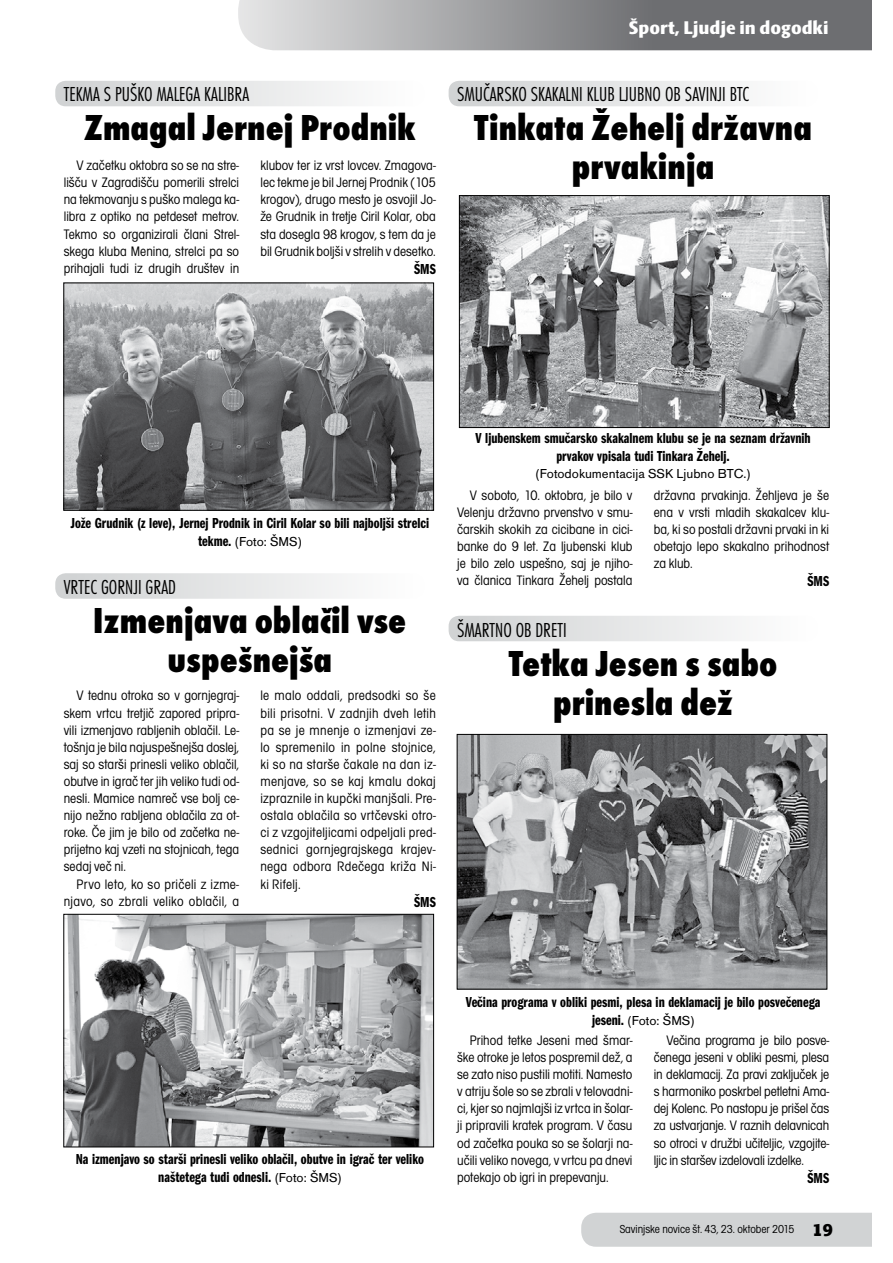
<style>
.page{position:relative;width:893px;height:1263px;background:#fff}
.page>*{position:absolute;margin:0;border:0;box-sizing:border-box;transform-origin:0 0}
.t1{font:37.5px/39px "Futura TEE Extr Bold Cond";color:#000;text-align:center}
.t2{font:21px "Futura TEE Ligh Cond";color:#000}
.t3{font:18px "Skoda Sans Black CE";color:#fff}
.t4{font:15px/18px "Franklin Got Itc TEE Demi Comp";color:#000;text-align:center}
.t5{font:condensed 14.25px/17.1px "Avant Gar Got Itc TEE";color:#000;text-align:justify}
.t6{font:condensed 14.25px/17.1px "Avant Gar Got Itc TEE";letter-spacing:.02em;color:#000;text-align:right}
.t7{font:13.5px "Accius TEE";color:#000}
.t8{font:condensed 12px "Avant Gar Got Itc TEE";color:#000}
.s1{font-family:"Franklin Got Itc TEE Demi Comp";font-size:15px}
.s2{font-family:"Accius TEE";font-size:13.5px}
.s3{font-family:"Skoda Sans";font-weight:900;font-stretch:normal;font-size:18px}
</style>
<div class="page">
<svg style="left:238px;top:0;width:634px;height:50px;background:#949597"></svg>
<div style="left:581px;top:1213px;width:291px;height:34px;background:#d1d3d4"></div>
<div style="left:55px;top:81px;width:370px;height:25px;background:linear-gradient(to right,#cfd1d2,#fff);border-radius:10px"></div>
<div style="left:449px;top:81px;width:370px;height:25px;background:linear-gradient(to right,#cfd1d2,#fff);border-radius:10px"></div>
<div style="left:55px;top:573px;width:370px;height:26px;background:linear-gradient(to right,#cfd1d2,#fff);border-radius:10px"></div>
<div style="left:449px;top:616px;width:370px;height:25px;background:linear-gradient(to right,#cfd1d2,#fff);border-radius:10px"></div>
<img style="left:66px;top:285px;width:366px;height:223px">
<div style="left:64px;top:283px;width:370px;height:227px;border:1px solid #000"></div>
<img style="left:461px;top:197px;width:366px;height:229px">
<div style="left:459px;top:195px;width:370px;height:233px;border:1px solid #000"></div>
<img style="left:66px;top:916px;width:366px;height:229px">
<div style="left:64px;top:914px;width:370px;height:233px;border:1px solid #000"></div>
<img style="left:459px;top:736px;width:366px;height:251px">
<div style="left:457px;top:734px;width:370px;height:255px;border:1px solid #000"></div>
<h2 class="t2" style="left:64px;top:82px;width:187px">TEKMA S PUŠKO MALEGA KALIBRA</h2>
<h1 class="t1" style="left:84px;top:108px;width:333px">Zmagal Jernej Prodnik</h1>
<p class="t5" style="left:64px;top:157px;width:177px;text-indent:13px">V začetku oktobra so se na stre&shy;lišču v Zagradišču pomerili strelci na tekmovanju s puško malega ka&shy;libra z optiko na petdeset metrov.<br>Tekmo so organizirali člani Strel&shy;skega kluba Menina, strelci pa so prihajali tudi iz drugih društev in</p>
<p class="t5" style="left:260px;top:157px;width:177px">klubov ter iz vrst lovcev. Zmagova&shy;lec tekme je bil Jernej Prodnik (105 krogov), drugo mesto je osvojil Jo&shy;že Grudnik in tretje Ciril Kolar, oba sta dosegla 98 krogov, s tem da je bil Grudnik boljši v strelih v desetko.</p>
<p class="t4" style="left:414px;top:260px;width:23px">ŠMS</p>
<p class="t3" style="left:628px;top:17px;width:202px">Šport, Ljudje in dogodki</p>
<h2 class="t2" style="left:457px;top:82px;width:293px">SMUČARSKO SKAKALNI KLUB LJUBNO OB SAVINJI BTC</h2>
<h1 class="t1" style="left:474px;top:108px;width:339px">Tinkata Žehelj državna prvakinja</h1>
<p class="t4" style="left:71px;top:514px;width:360px">Jože Grudnik (z leve), Jernej Prodnik in Ciril Kolar so bili najboljši strelci</p>
<p class="t7" style="left:198px;top:534px;width:105px"><span class="s1">tekme.</span> (Foto: ŠMS)</p>
<h2 class="t2" style="left:64px;top:575px;width:114px">VRTEC GORNJI GRAD</h2>
<h1 class="t1" style="left:93px;top:601px;width:315px">Izmenjava oblačil vse uspešnejša</h1>
<p class="t5" style="left:64px;top:687px;width:177px;text-indent:13px">V tednu otroka so v gornjegraj&shy;skem vrtcu tretjič zapored pripra&shy;vili izmenjavo rabljenih oblačil. Le&shy;tošnja je bila najuspešnejša doslej, saj so starši prinesli veliko oblačil, obutve in igrač ter jih veliko tudi od&shy;nesli. Mamice namreč vse bolj ce&shy;nijo nežno rabljena oblačila za ot&shy;roke. Če jim je bilo od začetka ne&shy;prijetno kaj vzeti na stojnicah, tega sedaj več ni.</p>
<p class="t6" style="left:64px;top:875px;width:177px">Prvo leto, ko so pričeli z izme&shy;njavo, so zbrali veliko oblačil, a</p>
<p class="t5" style="left:260px;top:687px;width:177px">le malo oddali, predsodki so še bili prisotni. V zadnjih dveh letih pa se je mnenje o izmenjavi ze&shy;lo spremenilo in polne stojnice, ki so na starše čakale na dan iz&shy;menjave, so se kaj kmalu dokaj izpraznile in kupčki manjšali. Pre&shy;ostala oblačila so vrtčevski otro&shy;ci z vzgojiteljicami odpeljali pred&shy;sednici gornjegrajskega krajev&shy;nega odbora Rdečega križa Ni&shy;ki Rifelj.</p>
<p class="t4" style="left:414px;top:893px;width:23px">ŠMS</p>
<p class="t4" style="left:476px;top:429px;width:337px">V ljubenskem smučarsko skakalnem klubu se je na seznam državnih prvakov vpisala tudi Tinkara Žehelj.</p>
<p class="t7" style="left:536px;top:466px;width:216px">(Fotodokumentacija SSK Ljubno BTC.)</p>
<p class="t5" style="left:457px;top:487px;width:177px;text-indent:13px">V soboto, 10. oktobra, je bilo v Velenju državno prvenstvo v smu&shy;čarskih skokih za cicibane in cici&shy;banke do 9 let. Za ljubenski klub je bilo zelo uspešno, saj je njiho&shy;va članica Tinkara Žehelj postala</p>
<p class="t5" style="left:654px;top:487px;width:177px">državna prvakinja. Žehljeva je še ena v vrsti mladih skakalcev klu&shy;ba, ki so postali državni prvaki in ki obetajo lepo skakalno prihodnost za klub.</p>
<p class="t4" style="left:807px;top:572px;width:23px">ŠMS</p>
<h2 class="t2" style="left:457px;top:618px;width:111px">ŠMARTNO OB DRETI</h2>
<h1 class="t1" style="left:509px;top:644px;width:270px">Tetka Jesen s sabo prinesla dež</h1>
<p class="t4" style="left:76px;top:1150px;width:350px">Na izmenjavo so starši prinesli veliko oblačil, obutve in igrač ter veliko naštetega tudi odnesli. <span class="s2">(Foto: ŠMS)</span></p>
<p class="t4" style="left:466px;top:993px;width:356px">Večina programa v obliki pesmi, plesa in deklamacij je bilo posvečenega</p>
<p class="t7" style="left:592px;top:1013px;width:104px"><span class="s1">jeseni.</span> (Foto: ŠMS)</p>
<p class="t5" style="left:457px;top:1032px;width:177px;text-indent:13px">Prihod tetke Jeseni med šmar&shy;ške otroke je letos pospremil dež, a se zato niso pustili motiti. Namesto v atriju šole so se zbrali v telovadni&shy;ci, kjer so najmlajši iz vrtca in šolar&shy;ji pripravili kratek program. V času od začetka pouka so se šolarji na&shy;učili veliko novega, v vrtcu pa dnevi potekajo ob igri in prepevanju.</p>
<p class="t5" style="left:654px;top:1032px;width:177px;text-indent:13px">Večina programa je bilo posve&shy;čenega jeseni v obliki pesmi, plesa in deklamacij. Za pravi zaključek je s harmoniko poskrbel petletni Ama&shy;dej Kolenc. Po nastopu je prišel čas za ustvarjanje. V raznih delavnicah so otroci v družbi učiteljic, vzgojite&shy;ljic in staršev izdelovali izdelke.</p>
<p class="t4" style="left:807px;top:1169px;width:23px">ŠMS</p>
<p class="t8" style="left:620px;top:1222px;width:215px">Savinjske novice št. 43, 23. oktober 2015 <span class="s3">19</span></p>
</div>
